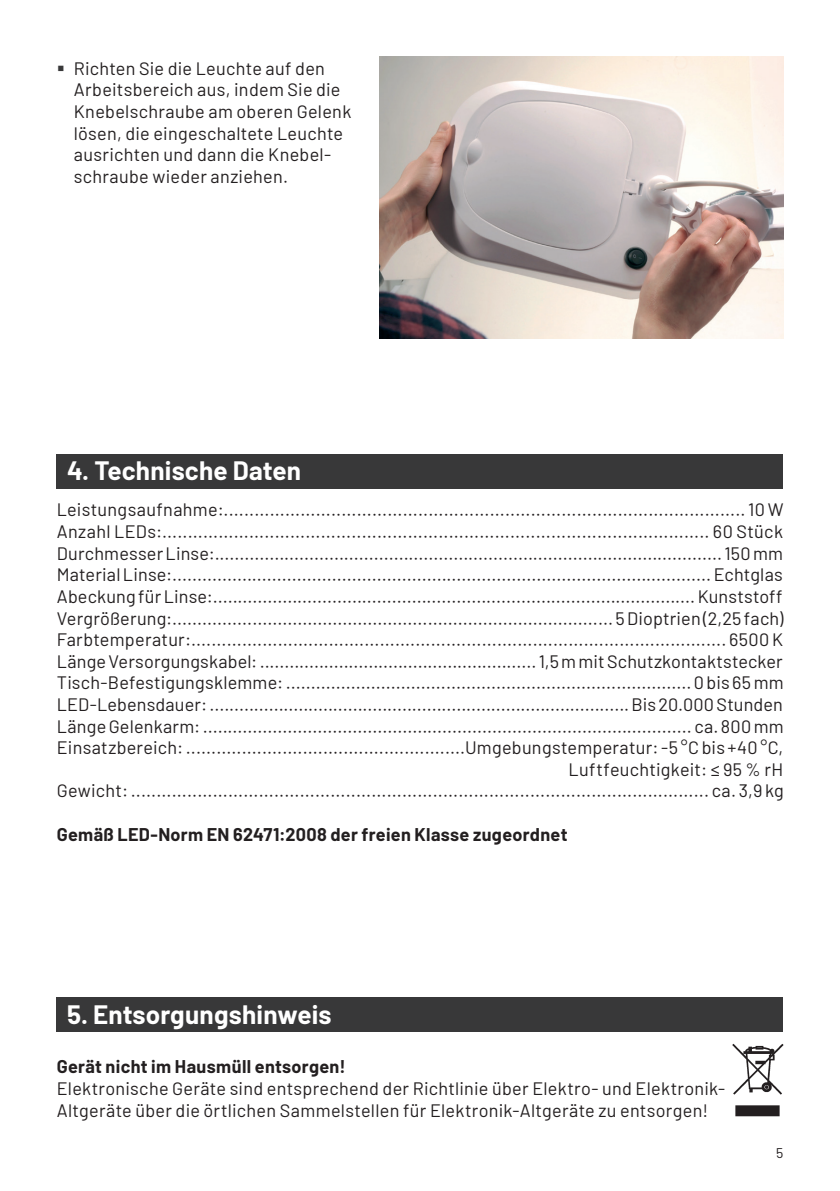
<style>
.page{position:relative;width:840px;height:1191px;background:#fff}
.page>*{position:absolute;margin:0;border:0;box-sizing:border-box;transform-origin:0 0}
.t1{font:700 26px "Barlow";letter-spacing:.005em;color:#fff}
.t2{font:18px/21.6px "Barlow";letter-spacing:.015em;color:#231f20}
.t3{font:700 18px "Barlow";letter-spacing:.02em;color:#231f20}
.t4{font:14px "Barlow";color:#231f20}
</style>
<div class="page">
<img style="left:379px;top:57px;width:403px;height:281px">
<div style="left:57px;top:454px;width:725px;height:34px;background:#383839"></div>
<div style="left:57px;top:998px;width:725px;height:34px;background:#383839"></div>
<img style="left:732px;top:1043px;width:50px;height:74px">
<p class="t2" style="left:74px;top:56px;width:279px">Richten Sie die Leuchte auf den<br>Arbeitsbereich aus, indem Sie die<br>Knebelschraube am oberen Gelenk lösen, die eingeschaltete Leuchte ausrichten und dann die Knebel&shy;schraube wieder anziehen.</p>
<h1 class="t1" style="left:67px;top:451px;width:235px">4. Technische Daten</h1>
<p class="t2" style="left:57px;top:498px;width:728px;text-align:right">Leistungsaufnahme:...................................................................................................... 10 W Anzahl LEDs:........................................................................................................... 60 Stück Durchmesser Linse:...................................................................................................... 150 mm Material Linse:............................................................................................................ Echtglas Abeckung für Linse:................................................................................................. Kunststoff Vergrößerung:........................................................................................ 5 Dioptrien (2,25 fach)<br>Farbtemperatur:......................................................................................................... 6500 K Länge Versorgungskabel: ........................................................ 1,5 m mit Schutzkontaktstecker Tisch-Befestigungsklemme: ................................................................................. 0 bis 65 mm LED-Lebensdauer: ..................................................................................... Bis 20.000 Stunden Länge Gelenkarm: .................................................................................................. ca. 800 mm Einsatzbereich: .......................................................Umgebungstemperatur: -5 °C bis +40 °C, Luftfeuchtigkeit: ≤ 95 % rH<br>Gewicht: ................................................................................................................. ca. 3,9 kg</p>
<p class="t3" style="left:57px;top:820px;width:512px">Gemäß LED-Norm EN 62471:2008 der freien Klasse zugeordnet</p>
<h1 class="t1" style="left:67px;top:995px;width:266px">5. Entsorgungshinweis</h1>
<p class="t3" style="left:57px;top:1053px;width:290px">Gerät nicht im Hausmüll entsorgen!</p>
<p class="t2" style="left:57px;top:1076px;width:669px">Elektronische Geräte sind entsprechend der Richtlinie über Elektro- und Elektronik-<br>Altgeräte über die örtlichen Sammelstellen für Elektronik-Altgeräte zu entsorgen!</p>
<p class="t4" style="left:775px;top:1143px;width:9px">5</p>
</div>
